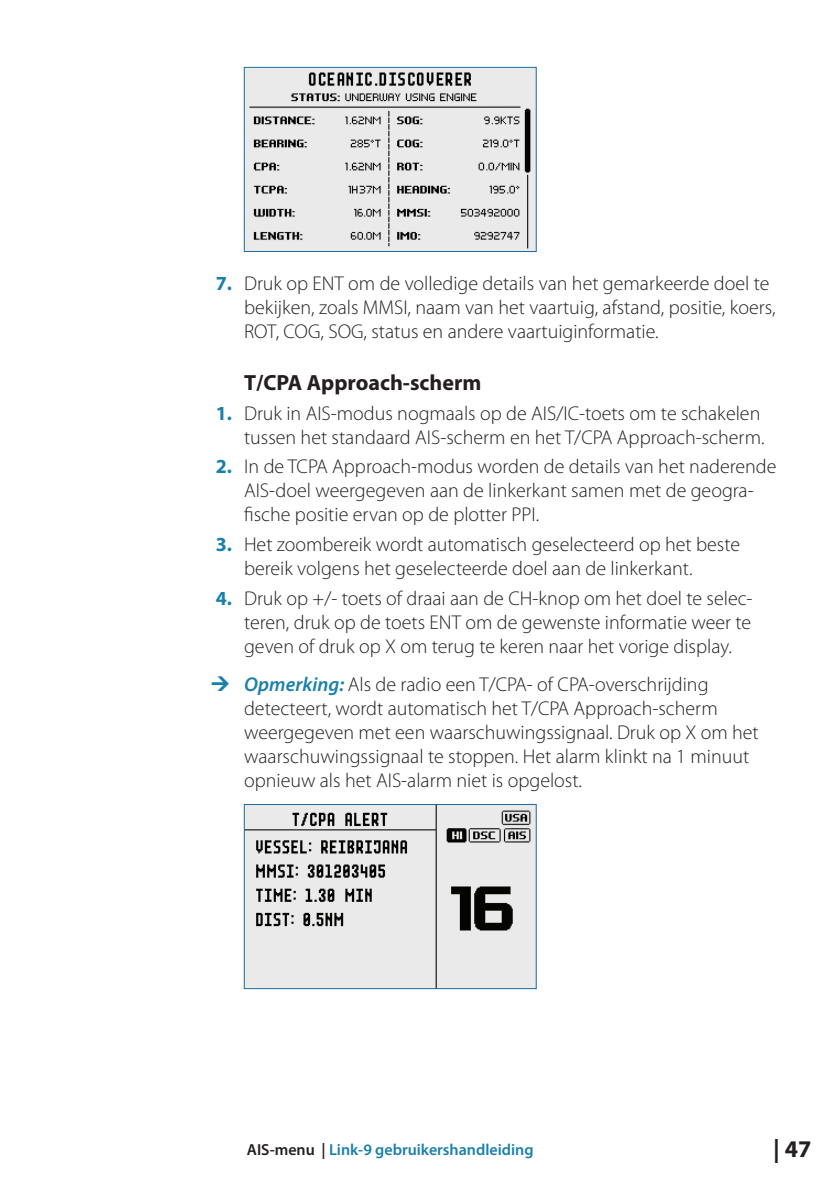
<style>
.page{position:relative;width:840px;height:1191px;background:#fff}
.page>*{position:absolute;margin:0;border:0;box-sizing:border-box;transform-origin:0 0}
.t1{font:700 24px "Myriad Pro";color:#231f20}
.t2{font:700 22px "Myriad Pro";color:#231f20}
.t3{font:300 20px/24px "Myriad Pro";color:#231f20}
.t4{font:600 16px "Myriad Pro";color:#1980ac}
.s1{font-weight:700;color:#1980ac}
.s2{font-weight:600;font-style:italic;color:#1980ac}
.s3{color:#231f20}
</style>
<div class="page">
<img style="left:246px;top:69px;width:288px;height:181px">
<div style="left:244px;top:67px;width:292px;height:185px;border:1px solid #196e9e"></div>
<img style="left:246px;top:806px;width:288px;height:181px">
<div style="left:244px;top:804px;width:292px;height:185px;border:1px solid #196e9e"></div>
<p class="t3" style="left:244px;top:271px;width:532px;text-indent:-28px"><span class="s1">7.</span> Druk op ENT om de volledige details van het gemarkeerde doel te bekijken, zoals MMSI, naam van het vaartuig, afstand, positie, koers,<br>ROT, COG, SOG, status en andere vaartuiginformatie.</p>
<p class="t2" style="left:244px;top:368px;width:239px">T/CPA Approach-scherm</p>
<p class="t3" style="left:215px;top:401px;width:550px;text-align:right"><span class="s1">1.</span> Druk in AIS-modus nogmaals op de AIS/IC-toets om te schakelen tussen het standaard AIS-scherm en het T/CPA Approach-scherm.</p>
<p class="t3" style="left:244px;top:455px;width:533px;text-indent:-28px"><span class="s1">2.</span> In de TCPA Approach-modus worden de details van het naderende<br>AIS-doel weergegeven aan de linkerkant samen met de geogra&shy;fische positie ervan op de plotter PPI.</p>
<p class="t3" style="left:244px;top:532px;width:497px;text-indent:-28px"><span class="s1">3.</span> Het zoombereik wordt automatisch geselecteerd op het beste bereik volgens het geselecteerde doel aan de linkerkant.</p>
<p class="t3" style="left:244px;top:586px;width:510px;text-align:justify;text-indent:-28px"><span class="s1">4.</span> Druk op +/- toets of draai aan de CH-knop om het doel te selec&shy;teren, druk op de toets ENT om de gewenste informatie weer te geven of druk op X om terug te keren naar het vorige display.</p>
<p class="t3" style="left:244px;top:672px;width:516px"><span class="s2">Opmerking:</span> Als de radio een T/CPA- of CPA-overschrijding detecteert, wordt automatisch het T/CPA Approach-scherm weergegeven met een waarschuwingssignaal. Druk op X om het waarschuwingssignaal te stoppen. Het alarm klinkt na 1 minuut opnieuw als het AIS-alarm niet is opgelost.</p>
<p class="t4" style="left:247px;top:1139px;width:288px"><span class="s3">AIS-menu |</span> Link-9 gebruikershandleiding</p>
<p class="t1" style="left:772px;top:1132px;width:40px">| 47</p>
</div>
